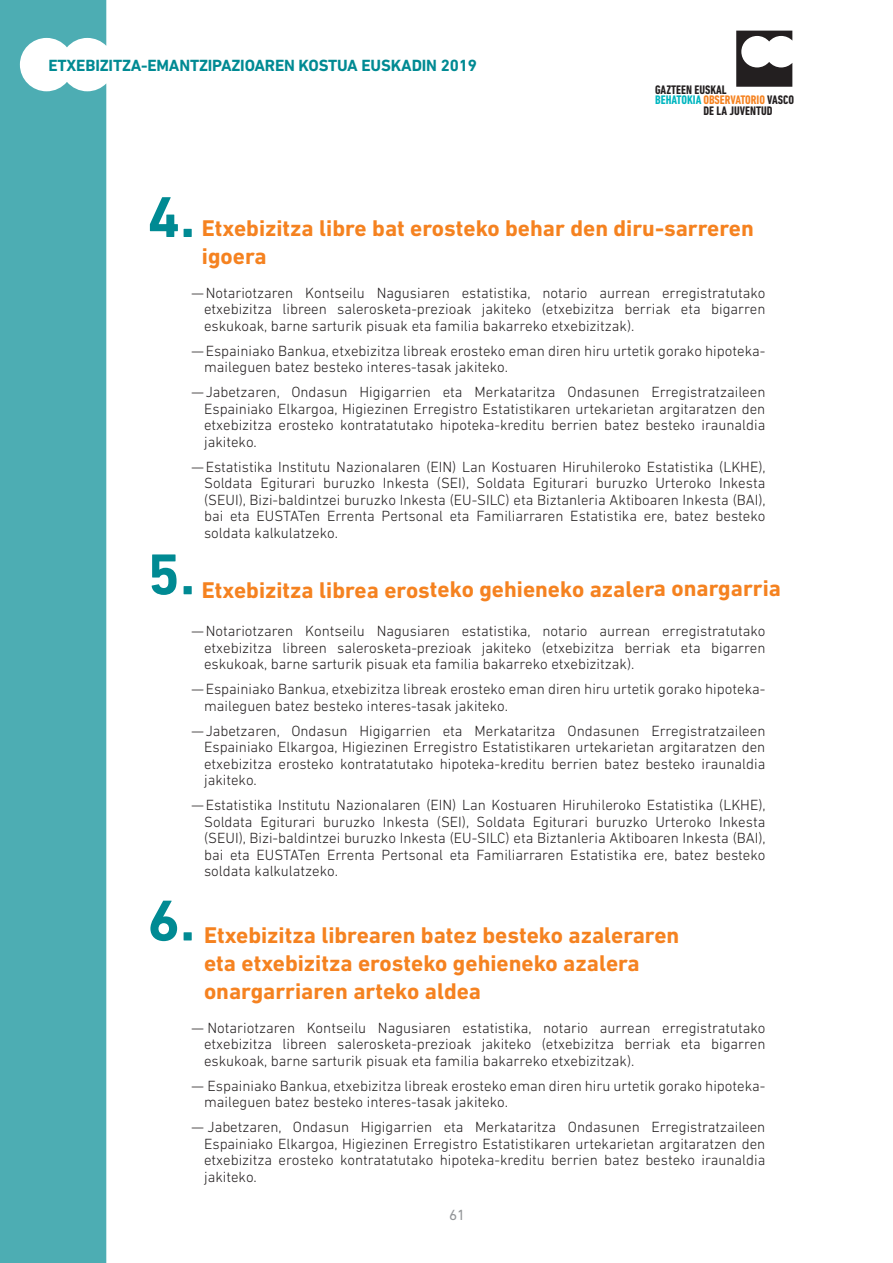
<style>
.page{position:relative;width:893px;height:1263px;background:#fff}
.page>*{position:absolute;margin:0;border:0;box-sizing:border-box;transform-origin:0 0}
.Números{font:700 58.5px "DIN Next LT Pro";color:#008a93}
.Subtitular_Numeros{font:700 23.1px/27.8px "DIN Next LT Pro";color:#f58220}
.t1{font:700 16.5px "DIN Next LT Pro";letter-spacing:-.01em;color:#008a93}
.Texto_normal{font:300 15px/16.5px "DIN Next LT Pro";color:#231f20;text-align:justify}
.t2{font:15px "DIN Next LT Pro";color:#939598}
.t3{font:700 condensed 12.6px "DIN Next LT Pro";color:#f58220}
.t4{font:700 condensed 12.6px "DIN Next LT Pro";color:#231f20}
.s1{color:#00b6c0}
.s2{color:#231f20}
</style>
<div class="page">
<svg style="left:736px;top:31px;width:56px;height:56px"></svg>
<div style="left:0;top:0;width:106px;height:1263px;background:#4dadb3"></div>
<p class="t1" style="left:48px;top:56px;width:430px">ETXEBIZITZA-EMANTZIPAZIOAREN KOSTUA EUSKADIN 2019</p>
<p class="t4" style="left:655px;top:83px;width:73px">GAZTEEN EUSKAL</p>
<p class="t3" style="left:655px;top:93px;width:140px"><span class="s1">BEHATOKIA</span> OBSERVATORIO <span class="s2">VASCO</span></p>
<p class="t4" style="left:703px;top:103px;width:71px">DE LA JUVENTUD</p>
<p class="Números" style="left:147px;top:183px;width:49px">4.</p>
<p class="Subtitular_Numeros" style="left:202px;top:214px;width:553px">Etxebizitza libre bat erosteko behar den diru-sarreren igoera</p>
<p class="Texto_normal" style="left:204px;top:284px;width:563px;text-indent:-13px">—Notariotzaren Kontseilu Nagusiaren estatistika, notario aurrean erregistratutako etxebizitza libreen salerosketa-prezioak jakiteko (etxebizitza berriak eta bigarren eskukoak, barne sarturik pisuak eta familia bakarreko etxebizitzak).</p>
<p class="Texto_normal" style="left:204px;top:342px;width:563px;text-indent:-13px">—Espainiako Bankua, etxebizitza libreak erosteko eman diren hiru urtetik gorako hipoteka&shy;maileguen batez besteko interes-tasak jakiteko.</p>
<p class="Texto_normal" style="left:204px;top:384px;width:563px;text-indent:-13px">—Jabetzaren, Ondasun Higigarrien eta Merkataritza Ondasunen Erregistratzaileen Espainiako Elkargoa, Higiezinen Erregistro Estatistikaren urtekarietan argitaratzen den etxebizitza erosteko kontratatutako hipoteka-kreditu berrien batez besteko iraunaldia jakiteko.</p>
<p class="Texto_normal" style="left:204px;top:458px;width:563px;text-indent:-13px">—Estatistika Institutu Nazionalaren (EIN) Lan Kostuaren Hiruhileroko Estatistika (LKHE), Soldata Egiturari buruzko Inkesta (SEI), Soldata Egiturari buruzko Urteroko Inkesta (SEUI), Bizi-baldintzei buruzko Inkesta (EU-SILC) eta Biztanleria Aktiboaren Inkesta (BAI), bai eta EUSTATen Errenta Pertsonal eta Familiarraren Estatistika ere, batez besteko soldata kalkulatzeko.</p>
<p class="Números" style="left:147px;top:540px;width:49px">5.</p>
<p class="Subtitular_Numeros" style="left:202px;top:575px;width:581px">Etxebizitza librea erosteko gehieneko azalera onargarria</p>
<p class="Texto_normal" style="left:204px;top:623px;width:563px;text-indent:-13px">—Notariotzaren Kontseilu Nagusiaren estatistika, notario aurrean erregistratutako etxebizitza libreen salerosketa-prezioak jakiteko (etxebizitza berriak eta bigarren eskukoak, barne sarturik pisuak eta familia bakarreko etxebizitzak).</p>
<p class="Texto_normal" style="left:204px;top:681px;width:563px;text-indent:-13px">—Espainiako Bankua, etxebizitza libreak erosteko eman diren hiru urtetik gorako hipoteka&shy;maileguen batez besteko interes-tasak jakiteko.</p>
<p class="Texto_normal" style="left:204px;top:722px;width:563px;text-indent:-13px">—Jabetzaren, Ondasun Higigarrien eta Merkataritza Ondasunen Erregistratzaileen Espainiako Elkargoa, Higiezinen Erregistro Estatistikaren urtekarietan argitaratzen den etxebizitza erosteko kontratatutako hipoteka-kreditu berrien batez besteko iraunaldia jakiteko.</p>
<p class="Texto_normal" style="left:204px;top:797px;width:563px;text-indent:-13px">—Estatistika Institutu Nazionalaren (EIN) Lan Kostuaren Hiruhileroko Estatistika (LKHE), Soldata Egiturari buruzko Inkesta (SEI), Soldata Egiturari buruzko Urteroko Inkesta (SEUI), Bizi-baldintzei buruzko Inkesta (EU-SILC) eta Biztanleria Aktiboaren Inkesta (BAI), bai eta EUSTATen Errenta Pertsonal eta Familiarraren Estatistika ere, batez besteko soldata kalkulatzeko.</p>
<p class="Números" style="left:147px;top:886px;width:49px">6.</p>
<p class="Subtitular_Numeros" style="left:204px;top:922px;width:477px">Etxebizitza librearen batez besteko azaleraren eta etxebizitza erosteko gehieneko azalera onargarriaren arteko aldea</p>
<p class="Texto_normal" style="left:204px;top:1019px;width:563px;text-indent:-13px">— Notariotzaren Kontseilu Nagusiaren estatistika, notario aurrean erregistratutako etxebizitza libreen salerosketa-prezioak jakiteko (etxebizitza berriak eta bigarren eskukoak, barne sarturik pisuak eta familia bakarreko etxebizitzak).</p>
<p class="Texto_normal" style="left:204px;top:1077px;width:563px;text-indent:-13px">— Espainiako Bankua, etxebizitza libreak erosteko eman diren hiru urtetik gorako hipoteka&shy;maileguen batez besteko interes-tasak jakiteko.</p>
<p class="Texto_normal" style="left:204px;top:1119px;width:563px;text-indent:-13px">— Jabetzaren, Ondasun Higigarrien eta Merkataritza Ondasunen Erregistratzaileen Espainiako Elkargoa, Higiezinen Erregistro Estatistikaren urtekarietan argitaratzen den etxebizitza erosteko kontratatutako hipoteka-kreditu berrien batez besteko iraunaldia jakiteko.</p>
<p class="t2" style="left:449px;top:1206px;width:18px">61</p>
</div>
